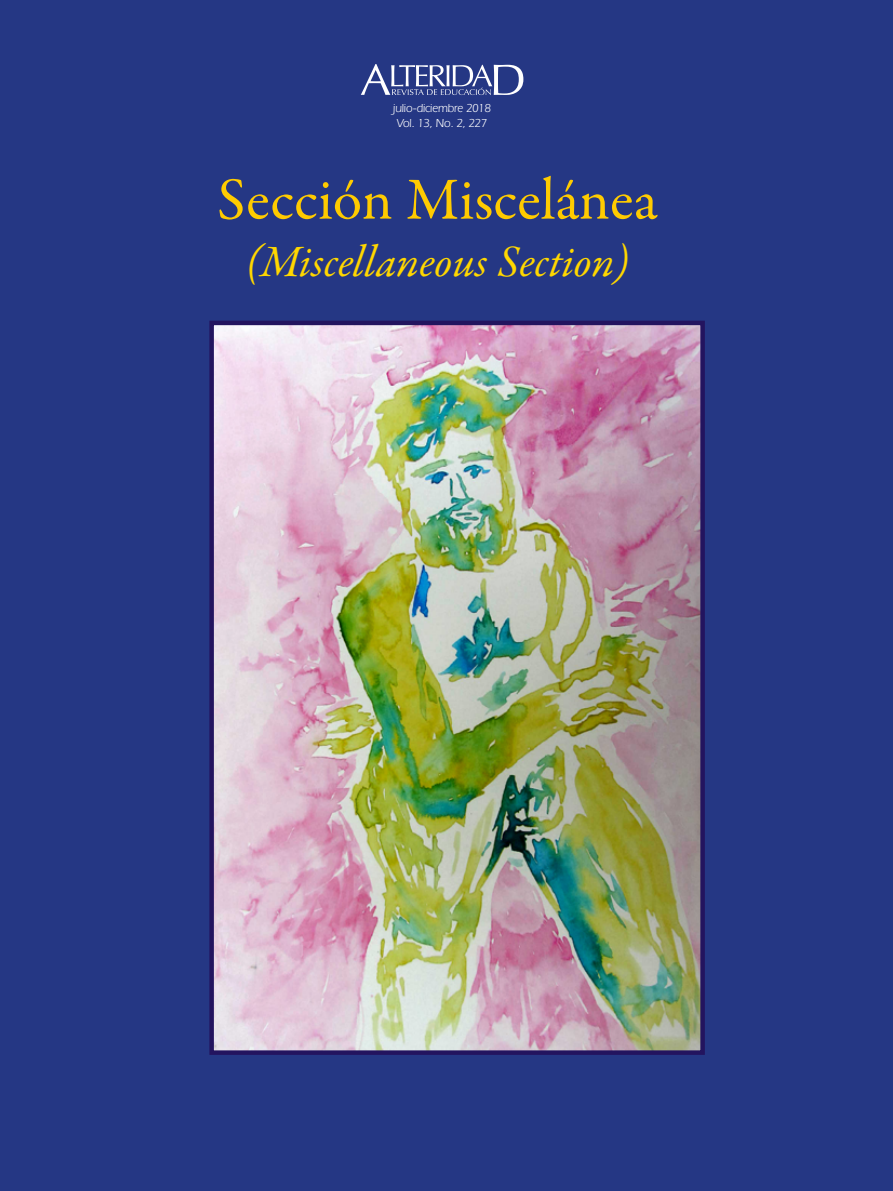
<style>
.page{position:relative;width:893px;height:1191px;background:#253784}
.page>*{position:absolute;margin:0;border:0;box-sizing:border-box;transform-origin:0 0}
.t1{font:60px "Garamond Premr Pro";color:#ffcb00}
.t2{font:italic 45px "Garamond Premr Pro";color:#ffd700}
.t3{font:12px/15px "Eras IT Cby BT";letter-spacing:-.01em;color:#fff;text-align:center}
</style>
<div class="page">
<img style="left:214px;top:326px;width:486px;height:723px">
<div style="left:209px;top:321px;width:496px;height:733px;border:4px solid #23145f"></div>
<svg style="left:361px;top:64px;width:162px;height:31px"></svg>
<p class="t3" style="left:393px;top:101px;width:99px">julio-diciembre 2018<br>Vol. 13, No. 2, 227</p>
<h1 class="t1" style="left:217px;top:163px;width:442px">Sección Miscelánea</h1>
<h2 class="t2" style="left:245px;top:233px;width:385px">(Miscellaneous Section)</h2>
</div>
